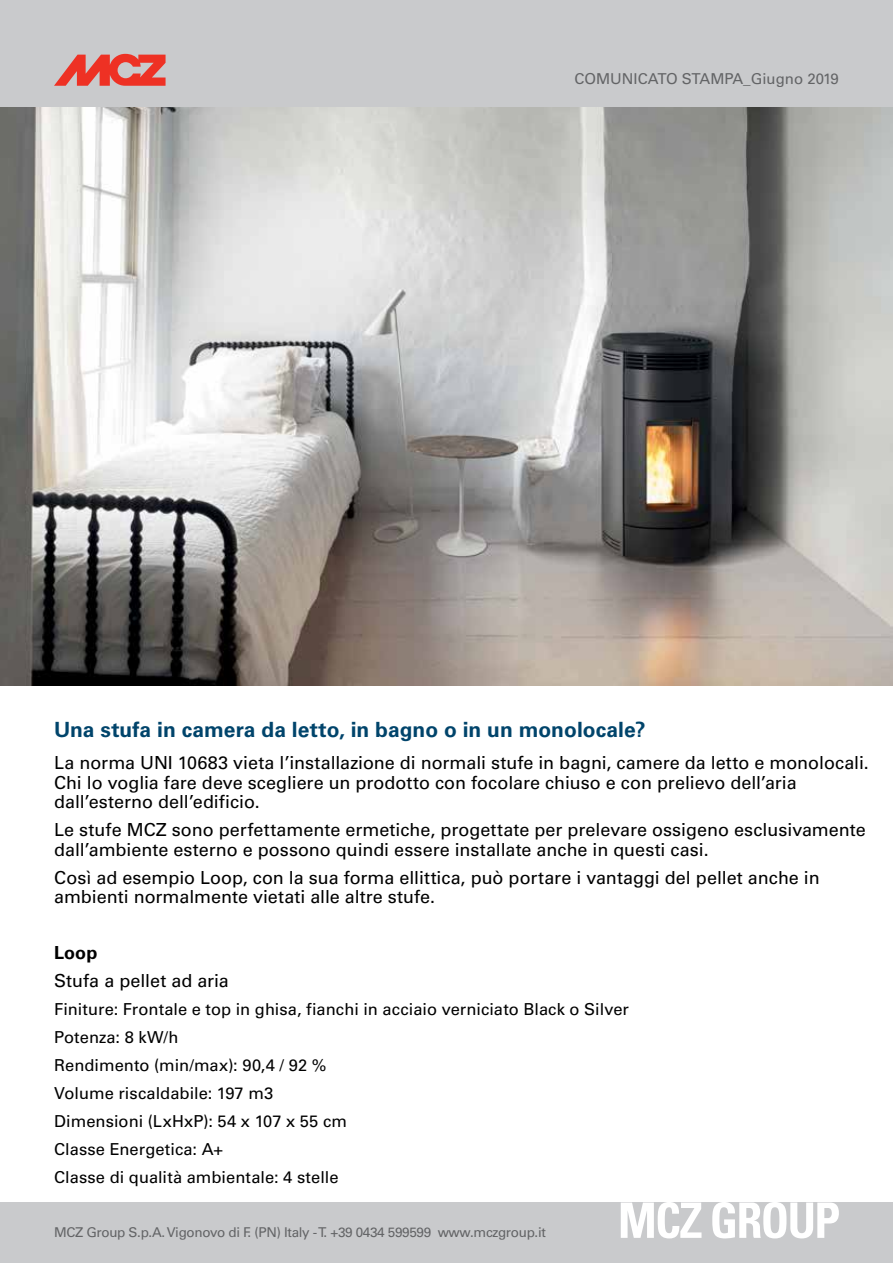
<style>
.page{position:relative;width:893px;height:1263px;background:#fff}
.page>*{position:absolute;margin:0;border:0;box-sizing:border-box;transform-origin:0 0}
.t1{font:700 21px "Univers";letter-spacing:.005em;color:#00446b}
.t2{font:18px/19.5px "Univers";color:#000}
.t3{font:700 18px "Univers";color:#000}
.t4{font:16.5px/28px "Univers";color:#000}
.t5{font:15px "Univers";color:#636466}
.t6{font:13.5px "Univers";letter-spacing:-.025em;color:#636466}
</style>
<div class="page">
<div style="left:0;top:1202px;width:893px;height:61px;background:#c9cacc"></div>
<svg style="left:621px;top:1202px;width:80px;height:36px"></svg>
<svg style="left:712px;top:1202px;width:127px;height:36px"></svg>
<div style="left:0;top:0;width:893px;height:108px;background:#c9cacc"></div>
<svg style="left:54px;top:54px;width:112px;height:32px"></svg>
<img style="left:0;top:108px;width:893px;height:577px">
<p class="t5" style="left:574px;top:69px;width:266px">COMUNICATO STAMPA_Giugno 2019</p>
<p class="t1" style="left:54px;top:718px;width:593px">Una stufa in camera da letto, in bagno o in un monolocale?</p>
<p class="t2" style="left:54px;top:753px;width:816px">La norma UNI 10683 vieta l’installazione di normali stufe in bagni, camere da letto e monolocali.<br>Chi lo voglia fare deve scegliere un prodotto con focolare chiuso e con prelievo dell’aria dall’esterno dell’edificio.</p>
<p class="t2" style="left:54px;top:820px;width:813px">Le stufe MCZ sono perfettamente ermetiche, progettate per prelevare ossigeno esclusivamente dall’ambiente esterno e possono quindi essere installate anche in questi casi.</p>
<p class="t2" style="left:54px;top:867px;width:767px">Così ad esempio Loop, con la sua forma ellittica, può portare i vantaggi del pellet anche in ambienti normalmente vietati alle altre stufe.</p>
<p class="t3" style="left:54px;top:942px;width:45px">Loop</p>
<p class="t2" style="left:54px;top:971px;width:176px">Stufa a pellet ad aria</p>
<p class="t4" style="left:54px;top:995px;width:576px">Finiture: Frontale e top in ghisa, fianchi in acciaio verniciato Black o Silver Potenza: 8 kW/h<br>Rendimento (min/max): 90,4 / 92 %<br>Volume riscaldabile: 197 m3<br>Dimensioni (LxHxP): 54 x 107 x 55 cm<br>Classe Energetica: A+<br>Classe di qualità ambientale: 4 stelle</p>
<p class="t6" style="left:54px;top:1224px;width:493px">MCZ Group S.p.A. Vigonovo di F. (PN) Italy - T. +39 0434 599599 www.mczgroup.it</p>
</div>
